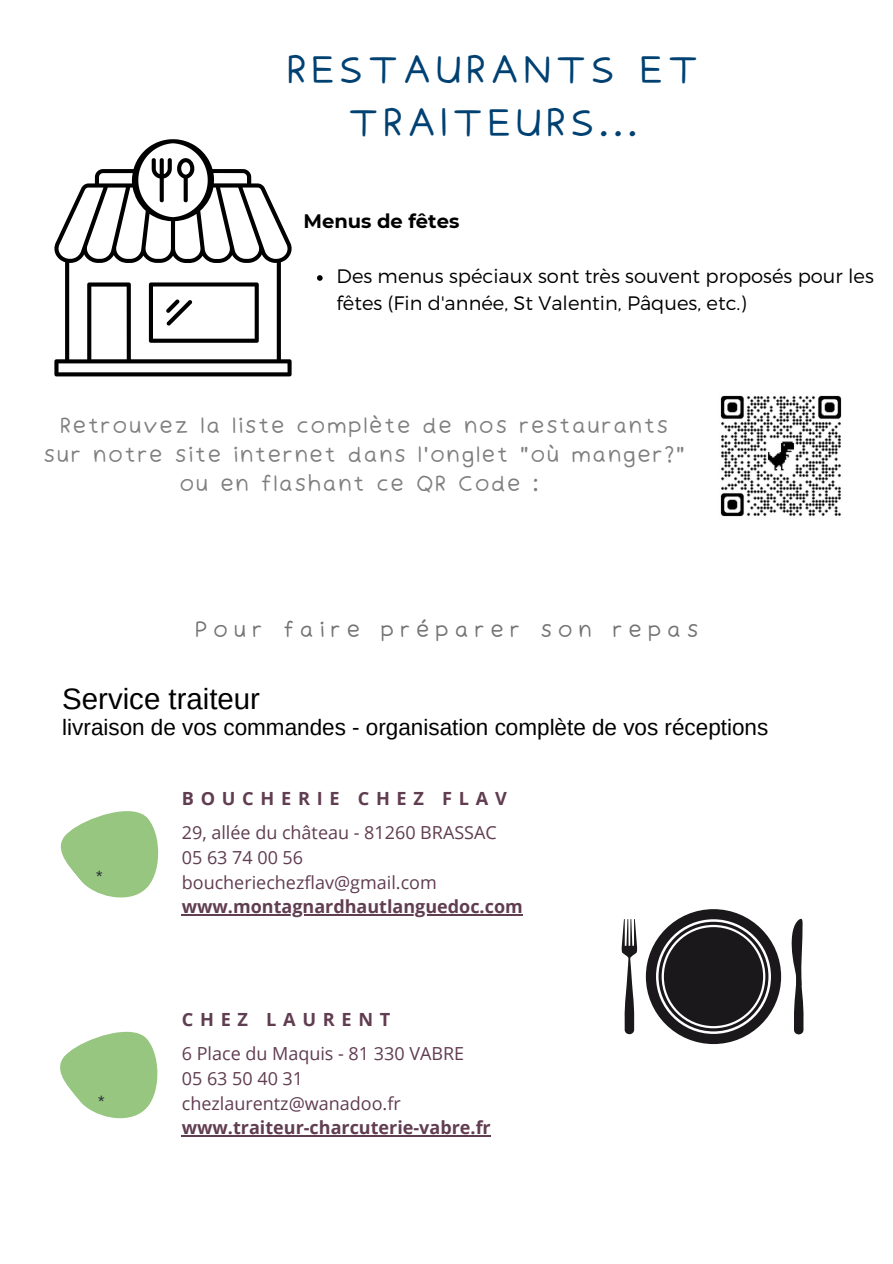
<style>
.page{position:relative;width:893px;height:1264px;background:#fff}
.page>*{position:absolute;margin:0;border:0;box-sizing:border-box;transform-origin:0 0}
.t1{font:38.4px/52.8px "Irene Florentina";letter-spacing:.04em;color:#014172;text-align:center}
.t2{font:29.4px "Arimo";color:#000}
.t3{font:22.5px "Arimo";color:#000}
.t4{font:21px/29.2px "Irene Florentina";letter-spacing:.01em;color:#7e7e7e;text-align:center}
.t5{font:21px "Irene Florentina";letter-spacing:.21em;color:#737373}
.t6{font:300 19.5px/27px "Montserrat";color:#000}
.t7{font:700 19.5px "Montserrat";color:#000}
.t8{font:700 18.15px "Open Sans";letter-spacing:.37em;color:#603d50}
.t9{font:18px "Open Sans";color:#603d50}
.t10{font:700 18px "Open Sans";color:#603d50}
.t11{font:16.5px "Arimo";color:#282f3a}
</style>
<div class="page">
<hr style="left:182px;top:914px;width:341px;height:1px;background:#603d50">
<svg style="left:60px;top:811px;width:122px;height:105px"></svg>
<svg style="left:60px;top:1031px;width:98px;height:88px"></svg>
<svg style="left:645px;top:909px;width:136px;height:135px"></svg>
<div style="left:663px;top:927px;width:100px;height:99px;background:#1a181a;border-radius:50%"></div>
<svg style="left:621px;top:919px;width:16px;height:115px"></svg>
<svg style="left:791px;top:918px;width:12px;height:116px"></svg>
<svg style="left:54px;top:139px;width:237px;height:237px"></svg>
<svg style="left:152px;top:158px;width:42px;height:44px"></svg>
<svg style="left:149px;top:282px;width:110px;height:61px"></svg>
<img style="left:720px;top:395px;width:122px;height:122px">
<svg style="left:317px;top:275px;width:5px;height:6px"></svg>
<hr style="left:182px;top:1135px;width:309px;height:1px;background:#603d50">
<p class="t1" style="left:285px;top:43px;width:415px">RESTAURANTS ET<br>TRAITEURS...</p>
<p class="t7" style="left:303px;top:209px;width:157px">Menus de fêtes</p>
<p class="t6" style="left:336px;top:262px;width:538px">Des menus spéciaux sont très souvent proposés pour les fêtes (Fin d'année, St Valentin, Pâques, etc.)</p>
<p class="t4" style="left:43px;top:410px;width:644px">Retrouvez la liste complète de nos restaurants sur notre site internet dans l'onglet "où manger?"</p>
<p class="t4" style="left:179px;top:469px;width:362px">ou en flashant ce QR Code :</p>
<p class="t5" style="left:194px;top:616px;width:506px">Pour faire préparer son repas</p>
<p class="t2" style="left:62px;top:682px;width:199px">Service traiteur</p>
<p class="t3" style="left:62px;top:714px;width:707px">livraison de vos commandes - organisation complète de vos réceptions</p>
<p class="t11" style="left:96px;top:866px;width:8px">*</p>
<p class="t11" style="left:98px;top:1091px;width:8px">*</p>
<p class="t8" style="left:182px;top:785px;width:326px">BOUCHERIE CHEZ FLAV</p>
<p class="t9" style="left:182px;top:819px;width:316px">29, allée du château - 81260 BRASSAC</p>
<p class="t9" style="left:182px;top:844px;width:123px">05 63 74 00 56</p>
<p class="t9" style="left:182px;top:869px;width:256px">boucheriechezflav@gmail.com</p>
<p class="t10" style="left:182px;top:894px;width:342px">www.montagnardhautlanguedoc.com</p>
<p class="t8" style="left:182px;top:1006px;width:210px">CHEZ LAURENT</p>
<p class="t9" style="left:182px;top:1041px;width:284px">6 Place du Maquis - 81 330 VABRE</p>
<p class="t9" style="left:182px;top:1065px;width:123px">05 63 50 40 31</p>
<p class="t9" style="left:182px;top:1090px;width:220px">chezlaurentz@wanadoo.fr</p>
<p class="t10" style="left:182px;top:1115px;width:310px">www.traiteur-charcuterie-vabre.fr</p>
</div>
